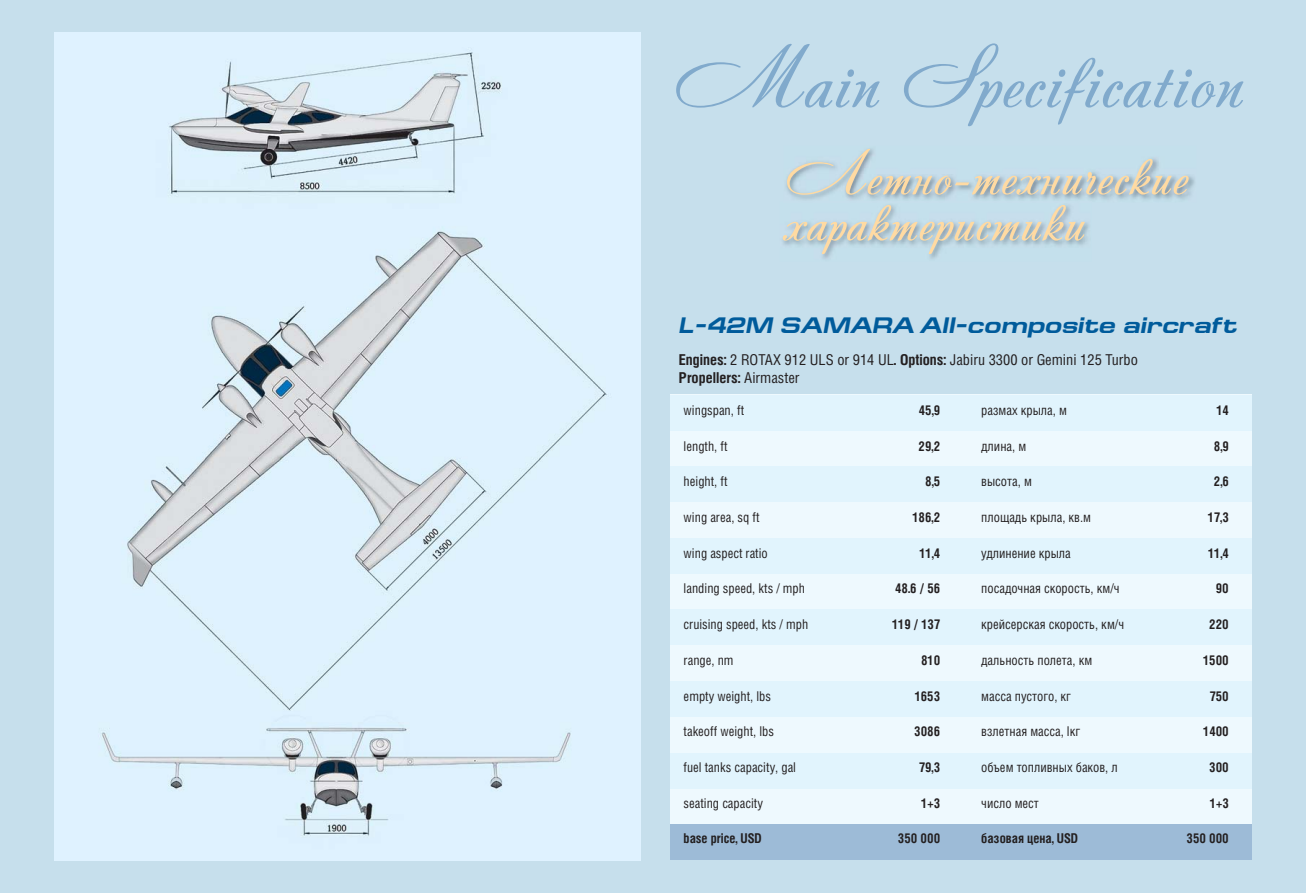
<style>
.page{position:relative;width:1306px;height:893px;background:#fff}
.page>*{position:absolute;margin:0;border:0;box-sizing:border-box;transform-origin:0 0}
.t1{font:italic 700 22.5px "Europe Ext";color:#005b9b}
.t2{font:15px/18px "Helios Cond";color:#231f20}
.t3{font:13.5px "Helios Cond";color:#231f20;scale:.96 1}
.t4{font:700 13.5px "Helios Cond";color:#231f20;scale:.96 1}
.s1{font-weight:700}
</style>
<div class="page">
<div style="left:0;top:0;width:1305px;height:893px;background:#c6dfec"></div>
<img style="left:54px;top:33px;width:586px;height:827px">
<div style="left:670px;top:395px;width:581px;height:463px;background:#eef9fe"></div>
<div style="left:670px;top:466px;width:581px;height:36px;background:#e1f4fd"></div>
<div style="left:670px;top:538px;width:581px;height:36px;background:#e1f4fd"></div>
<div style="left:670px;top:609px;width:581px;height:36px;background:#e1f4fd"></div>
<div style="left:670px;top:681px;width:581px;height:36px;background:#e1f4fd"></div>
<div style="left:670px;top:753px;width:581px;height:36px;background:#e1f4fd"></div>
<div style="left:670px;top:824px;width:581px;height:36px;background:#9dbbd7"></div>
<div style="left:670px;top:395px;width:581px;height:35px;background:#e1f4fd"></div>
<svg style="left:676px;top:43px;width:567px;height:83px"></svg>
<img style="left:786px;top:148px;width:409px;height:52px">
<svg style="left:787px;top:149px;width:401px;height:46px"></svg>
<img style="left:822px;top:204px;width:267px;height:55px">
<svg style="left:782px;top:205px;width:302px;height:49px"></svg>
<h1 class="t1" style="left:679px;top:316px;width:560px">L−42M SAMARA All−composite aircraft</h1>
<p class="t2" style="left:679px;top:352px;width:460px"><span class="s1">Engines:</span> 2 ROTAX 912 ULS or 914 UL<span class="s1">. Options:</span> Jabiru 3300 or Gemini 125 Turbo<br><span class="s1">Propellers:</span> Airmaster</p>
<p class="t3" style="left:683px;top:405px;width:65px">wingspan, ft</p>
<p class="t4" style="left:918px;top:405px;width:24px">45,9</p>
<p class="t3" style="left:683px;top:440px;width:47px">length, ft</p>
<p class="t4" style="left:918px;top:440px;width:24px">29,2</p>
<p class="t3" style="left:683px;top:476px;width:47px">height, ft</p>
<p class="t4" style="left:925px;top:476px;width:17px">8,5</p>
<p class="t3" style="left:683px;top:512px;width:81px">wing area, sq ft</p>
<p class="t4" style="left:912px;top:512px;width:30px">186,2</p>
<p class="t3" style="left:683px;top:548px;width:89px">wing aspect ratio</p>
<p class="t4" style="left:919px;top:548px;width:23px">11,4</p>
<p class="t3" style="left:683px;top:583px;width:128px">landing speed, kts / mph</p>
<p class="t4" style="left:895px;top:583px;width:48px">48.6 / 56</p>
<p class="t3" style="left:683px;top:619px;width:131px">cruising speed, kts / mph</p>
<p class="t4" style="left:892px;top:619px;width:52px">119 / 137</p>
<p class="t3" style="left:683px;top:655px;width:54px">range, nm</p>
<p class="t4" style="left:921px;top:655px;width:22px">810</p>
<p class="t3" style="left:683px;top:690px;width:92px">empty weight, lbs</p>
<p class="t4" style="left:914px;top:690px;width:28px">1653</p>
<p class="t3" style="left:683px;top:726px;width:95px">takeoff weight, lbs</p>
<p class="t4" style="left:914px;top:726px;width:29px">3086</p>
<p class="t3" style="left:683px;top:762px;width:119px">fuel tanks capacity, gal</p>
<p class="t4" style="left:919px;top:762px;width:24px">79,3</p>
<p class="t3" style="left:683px;top:797px;width:84px">seating capacity</p>
<p class="t4" style="left:921px;top:797px;width:21px">1+3</p>
<p class="t4" style="left:683px;top:833px;width:83px">base price, USD</p>
<p class="t4" style="left:897px;top:833px;width:46px">350 000</p>
<p class="t3" style="left:981px;top:405px;width:91px">размах крыла, м</p>
<p class="t4" style="left:1216px;top:405px;width:15px">14</p>
<p class="t3" style="left:981px;top:440px;width:48px">длина, м</p>
<p class="t4" style="left:1213px;top:440px;width:17px">8,9</p>
<p class="t3" style="left:981px;top:476px;width:54px">высота, м</p>
<p class="t4" style="left:1213px;top:476px;width:17px">2,6</p>
<p class="t3" style="left:981px;top:512px;width:116px">площадь крыла, кв.м</p>
<p class="t4" style="left:1207px;top:512px;width:23px">17,3</p>
<p class="t3" style="left:981px;top:548px;width:95px">удлинение крыла</p>
<p class="t4" style="left:1208px;top:548px;width:23px">11,4</p>
<p class="t3" style="left:981px;top:583px;width:146px">посадочная скорость, км/ч</p>
<p class="t4" style="left:1215px;top:583px;width:15px">90</p>
<p class="t3" style="left:981px;top:619px;width:150px">крейсерская скорость, км/ч</p>
<p class="t4" style="left:1209px;top:619px;width:22px">220</p>
<p class="t3" style="left:981px;top:655px;width:117px">дальность полета, км</p>
<p class="t4" style="left:1203px;top:655px;width:28px">1500</p>
<p class="t3" style="left:981px;top:690px;width:95px">масса пустого, кг</p>
<p class="t4" style="left:1209px;top:690px;width:21px">750</p>
<p class="t3" style="left:981px;top:726px;width:105px">взлетная масса, lкг</p>
<p class="t4" style="left:1203px;top:726px;width:28px">1400</p>
<p class="t3" style="left:981px;top:762px;width:144px">объем топливных баков, л</p>
<p class="t4" style="left:1209px;top:762px;width:22px">300</p>
<p class="t3" style="left:981px;top:797px;width:61px">число мест</p>
<p class="t4" style="left:1209px;top:797px;width:21px">1+3</p>
<p class="t4" style="left:981px;top:833px;width:102px">базовая цена, USD</p>
<p class="t4" style="left:1186px;top:833px;width:46px">350 000</p>
</div>
